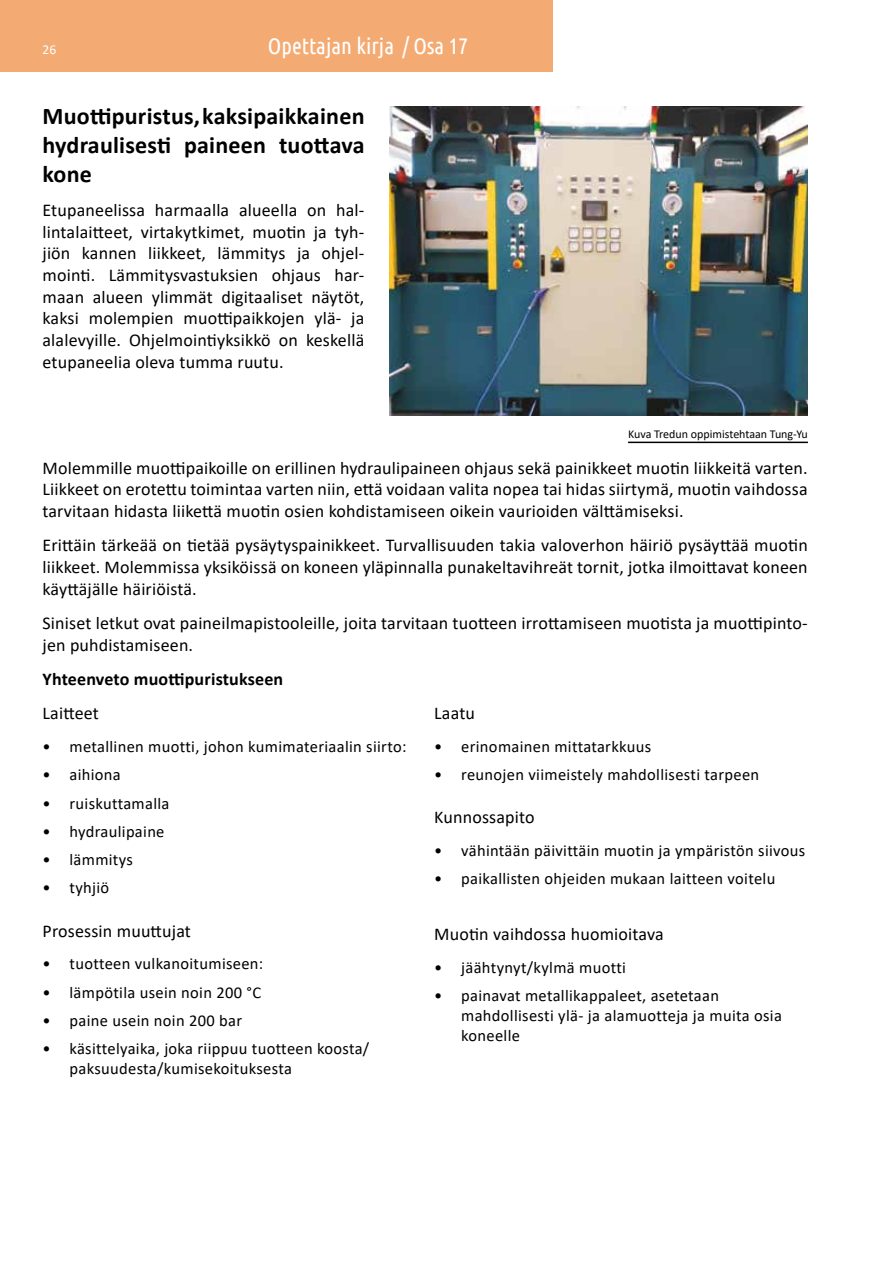
<style>
.page{position:relative;width:893px;height:1263px;background:#fff}
.page>*{position:absolute;margin:0;border:0;box-sizing:border-box;transform-origin:0 0}
.t1{font:700 24px/28.8px "Calibri";letter-spacing:.01em;color:#000;text-align:justify}
.t2{font:22.5px "Ubuntu Condensed";color:#fff}
.t3{font:18px/21.6px "Calibri";letter-spacing:.01em;color:#000;text-align:justify}
.t4{font:700 18px "Calibri";letter-spacing:.01em;color:#000}
.t5{font:16.5px/19.8px "Calibri";letter-spacing:.02em;color:#000}
.t6{font:13.5px "Calibri";color:#fff}
.t7{font:12px "Calibri";color:#000}
</style>
<div class="page">
<div style="left:0;top:0;width:553px;height:72px;background:#f4ab73"></div>
<hr style="left:628px;top:442px;width:180px;height:1px;background:#000">
<img style="left:390px;top:106px;width:418px;height:310px">
<p class="t6" style="left:43px;top:40px;width:15px">26</p>
<p class="t2" style="left:268px;top:32px;width:202px">Opettajan kirja / Osa 17</p>
<h1 class="t1" style="left:43px;top:102px;width:324px">Muottipuristus, kaksipaikkainen hydraulisesti paineen tuottava kone</h1>
<p class="t3" style="left:43px;top:199px;width:323px">Etupaneelissa harmaalla alueella on hal&shy;lintalaitteet, virtakytkimet, muotin ja tyh&shy;jiön kannen liikkeet, lämmitys ja ohjel&shy;mointi. Lämmitysvastuksien ohjaus har&shy;maan alueen ylimmät digitaaliset näytöt, kaksi molempien muottipaikkojen ylä- ja alalevyille. Ohjelmointiyksikkö on keskellä etupaneelia oleva tumma ruutu.</p>
<p class="t7" style="left:628px;top:425px;width:181px">Kuva Tredun oppimistehtaan Tung-Yu</p>
<p class="t3" style="left:43px;top:457px;width:767px">Molemmille muottipaikoille on erillinen hydraulipaineen ohjaus sekä painikkeet muotin liikkeitä varten.<br>Liikkeet on erotettu toimintaa varten niin, että voidaan valita nopea tai hidas siirtymä, muotin vaihdossa tarvitaan hidasta liikettä muotin osien kohdistamiseen oikein vaurioiden välttämiseksi.</p>
<p class="t3" style="left:43px;top:534px;width:767px">Erittäin tärkeää on tietää pysäytyspainikkeet. Turvallisuuden takia valoverhon häiriö pysäyttää muotin liikkeet. Molemmissa yksiköissä on koneen yläpinnalla punakeltavihreät tornit, jotka ilmoittavat koneen käyttäjälle häiriöistä.</p>
<p class="t3" style="left:43px;top:612px;width:767px">Siniset letkut ovat paineilmapistooleille, joita tarvitaan tuotteen irrottamiseen muotista ja muottipinto&shy;jen puhdistamiseen.</p>
<p class="t4" style="left:43px;top:666px;width:242px">Yhteenveto muottipuristukseen</p>
<p class="t3" style="left:43px;top:702px;width:58px">Laitteet</p>
<p class="t5" style="left:43px;top:736px;width:365px">• metallinen muotti, johon kumimateriaalin siirto:</p>
<p class="t5" style="left:43px;top:764px;width:80px">• aihiona</p>
<p class="t5" style="left:43px;top:793px;width:128px">• ruiskuttamalla</p>
<p class="t5" style="left:43px;top:821px;width:124px">• hydraulipaine</p>
<p class="t5" style="left:43px;top:849px;width:92px">• lämmitys</p>
<p class="t5" style="left:43px;top:878px;width:68px">• tyhjiö</p>
<p class="t3" style="left:43px;top:919px;width:150px">Prosessin muuttujat</p>
<p class="t5" style="left:43px;top:953px;width:222px">• tuotteen vulkanoitumiseen:</p>
<p class="t5" style="left:43px;top:982px;width:220px">• lämpötila usein noin 200 °C</p>
<p class="t5" style="left:43px;top:1010px;width:201px">• paine usein noin 200 bar</p>
<p class="t5" style="left:70px;top:1038px;width:301px;text-indent:-27px">• käsittelyaika, joka riippuu tuotteen koosta/ paksuudesta/kumisekoituksesta</p>
<p class="t3" style="left:434px;top:702px;width:42px">Laatu</p>
<p class="t5" style="left:434px;top:736px;width:219px">• erinomainen mittatarkkuus</p>
<p class="t5" style="left:434px;top:764px;width:326px">• reunojen viimeistely mahdollisesti tarpeen</p>
<p class="t3" style="left:434px;top:806px;width:102px">Kunnossapito</p>
<p class="t5" style="left:434px;top:840px;width:373px">• vähintään päivittäin muotin ja ympäristön siivous</p>
<p class="t5" style="left:434px;top:868px;width:343px">• paikallisten ohjeiden mukaan laitteen voitelu</p>
<p class="t3" style="left:434px;top:923px;width:231px">Muotin vaihdossa huomioitava</p>
<p class="t5" style="left:434px;top:957px;width:193px">• jäähtynyt/kylmä muotti</p>
<p class="t5" style="left:461px;top:985px;width:322px;text-indent:-27px">• painavat metallikappaleet, asetetaan mahdollisesti ylä- ja alamuotteja ja muita osia koneelle</p>
</div>
